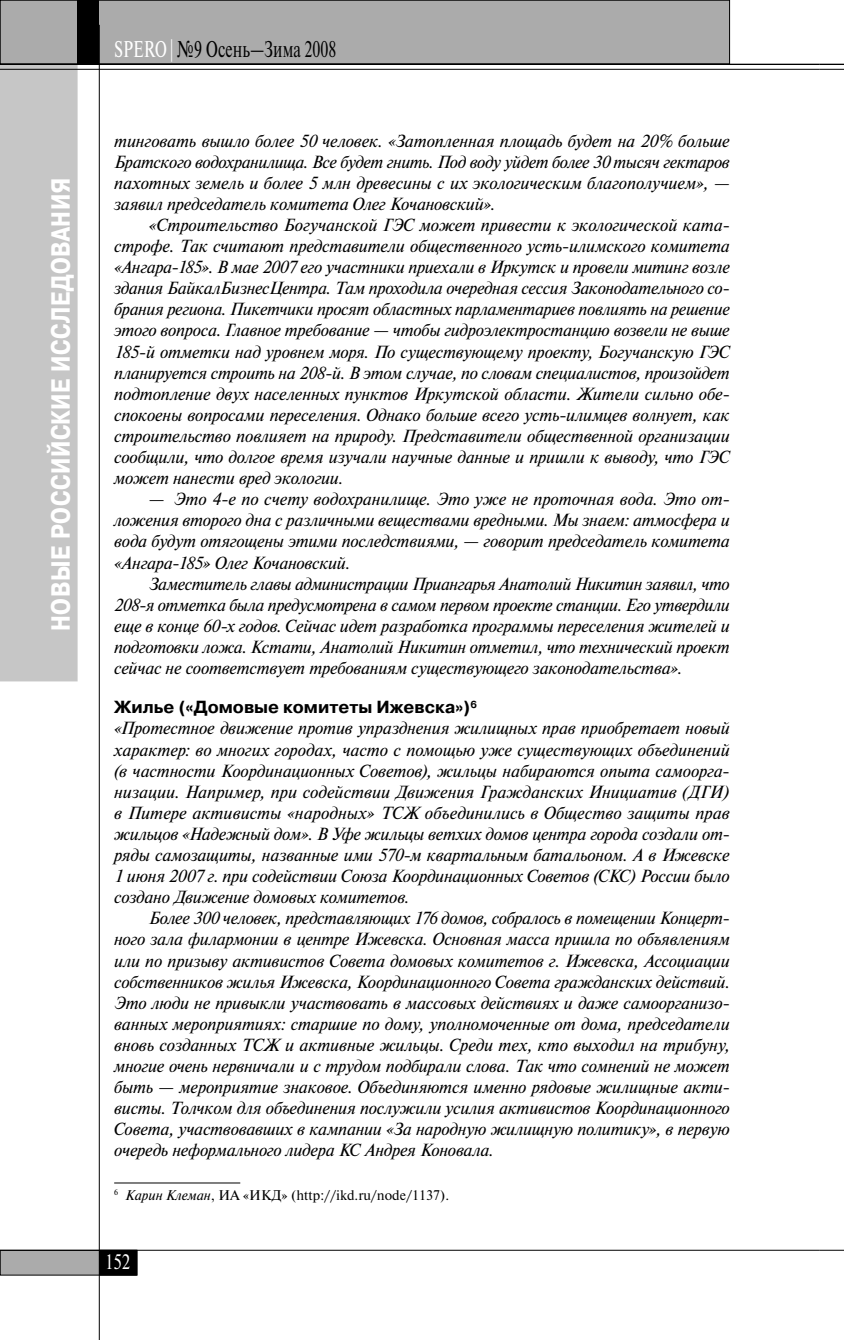
<style>
.page{position:relative;width:844px;height:1340px;background:#fff}
.page>*{position:absolute;margin:0;border:0;box-sizing:border-box;transform-origin:0 0}
.t1{font:700 26.25px "Pragmatica Cond C";letter-spacing:.02em;color:#fff}
.t2{font:22.75px "Newton C";color:#000;scale:.7 1}
.t3{font:21px "Newton C";color:#fff;scale:.8 1}
.t4{font:italic 17.5px/21.2px "Newton C";letter-spacing:-.015em;color:#000;text-align:justify}
.t5{font:700 17.5px "Pragmatica C";color:#000}
.t6{font:14px "Newton C";color:#000}
.s1{color:#fff}
.s2{font-style:italic}
</style>
<div class="page">
<div style="left:0;top:61px;width:77px;height:620px;background:#c6c6c6"></div>
<div style="left:0;top:0;width:729px;height:64px;background:#ababab"></div>
<div style="left:0;top:0;width:729px;height:64px;border:1px solid #000"></div>
<div style="left:77px;top:0;width:22px;height:64px;background:#000"></div>
<div style="left:0;top:1250px;width:136px;height:25px;background:#ababab"></div>
<div style="left:0;top:1250px;width:137px;height:25px;border:1px solid #000"></div>
<div style="left:100px;top:1250px;width:37px;height:25px;background:#000"></div>
<hr style="left:99px;top:25px;width:1px;height:1314px;background:#000">
<hr style="left:0;top:64px;width:819px;height:1px;background:#000">
<hr style="left:0;top:69px;width:819px;height:1px;background:#000">
<hr style="left:0;top:1249px;width:819px;height:1px;background:#000">
<svg style="left:819px;top:64px;width:24px;height:6px"></svg>
<svg style="left:819px;top:1249px;width:24px;height:1px"></svg>
<hr style="left:114px;top:1182px;width:126px;height:1px;background:#000">
<h1 class="t1" style="left:51px;top:631px;width:455px;rotate:-90deg">НОВЫЕ РОССИЙСКИЕ ИССЛЕДОВАНИЯ</h1>
<h2 class="t2" style="left:114px;top:41px;width:319px"><span class="s1">SPERO |</span> №9 Осень—Зима 2008</h2>
<p class="t4" style="left:114px;top:132px;width:617px">тинговать вышло более 50 человек. «Затопленная площадь будет на 20% больше Братского водохранилища. Все будет гнить. Под воду уйдет более 30 тысяч гектаров пахотных земель и более 5 млн древесины с их экологическим благополучием», — заявил председатель комитета Олег Кочановский».</p>
<p class="t4" style="left:114px;top:216px;width:617px;text-indent:35px">«Строительство Богучанской ГЭС может привести к экологической ката&shy;строфе. Так считают представители общественного усть-илимского комитета «Ангара-185». В мае 2007 его участники приехали в Иркутск и провели митинг возле здания БайкалБизнесЦентра. Там проходила очередная сессия Законодательного со&shy;брания региона. Пикетчики просят областных парламентариев повлиять на решение этого вопроса. Главное требование — чтобы гидроэлектростанцию возвели не выше 185-й отметки над уровнем моря. По существующему проекту, Богучанскую ГЭС планируется строить на 208-й. В этом случае, по словам специалистов, произойдет подтопление двух населенных пунктов Иркутской области. Жители сильно обе&shy;спокоены вопросами переселения. Однако больше всего усть-илимцев волнует, как строительство повлияет на природу. Представители общественной организации сообщили, что долгое время изучали научные данные и пришли к выводу, что ГЭС может нанести вред экологии.</p>
<p class="t4" style="left:114px;top:490px;width:617px;text-indent:35px">— Это 4-е по счету водохранилище. Это уже не проточная вода. Это от&shy;ложения второго дна с различными веществами вредными. Мы знаем: атмосфера и вода будут отягощены этими последствиями, — говорит председатель комитета «Ангара-185» Олег Кочановский.</p>
<p class="t4" style="left:114px;top:574px;width:617px;text-indent:35px">Заместитель главы администрации Приангарья Анатолий Никитин заявил, что 208-я отметка была предусмотрена в самом первом проекте станции. Его утвердили еще в конце 60-х годов. Сейчас идет разработка программы переселения жителей и подготовки ложа. Кстати, Анатолий Никитин отметил, что технический проект сейчас не соответствует требованиям существующего законодательства».</p>
<p class="t5" style="left:114px;top:700px;width:364px">Жилье («Домовые комитеты Ижевска»)<sup>6</sup></p>
<p class="t4" style="left:114px;top:719px;width:617px">«Протестное движение против упразднения жилищных прав приобретает новый характер: во многих городах, часто с помощью уже существующих объединений (в частности Координационных Советов), жильцы набираются опыта самоорга&shy;низации. Например, при содействии Движения Гражданских Инициатив (ДГИ) в Питере активисты «народных» ТСЖ объединились в Общество защиты прав жильцов «Надежный дом». В Уфе жильцы ветхих домов центра города создали от&shy;ряды самозащиты, названные ими 570-м квартальным батальоном. А в Ижевске 1 июня 2007 г. при содействии Союза Координационных Советов (СКС) России было создано Движение домовых комитетов.</p>
<p class="t4" style="left:114px;top:909px;width:617px;text-indent:35px">Более 300 человек, представляющих 176 домов, собралось в помещении Концерт&shy;ного зала филармонии в центре Ижевска. Основная масса пришла по объявлениям или по призыву активистов Совета домовых комитетов г. Ижевска, Ассоциации собственников жилья Ижевска, Координационного Совета гражданских действий.<br>Это люди не привыкли участвовать в массовых действиях и даже самоорганизо&shy;ванных мероприятиях: старшие по дому, уполномоченные от дома, председатели вновь созданных ТСЖ и активные жильцы. Среди тех, кто выходил на трибуну, многие очень нервничали и с трудом подбирали слова. Так что сомнений не может быть — мероприятие знаковое. Объединяются именно рядовые жилищные акти&shy;висты. Толчком для объединения послужили усилия активистов Координационного Совета, участвовавших в кампании «За народную жилищную политику», в первую очередь неформального лидера КС Андрея Коновала.</p>
<p class="t6" style="left:114px;top:1189px;width:336px"><sup>6</sup> <span class="s2">Карин Клеман</span>, ИА «ИКД» (http://ikd.ru/node/1137).</p>
<p class="t3" style="left:105px;top:1254px;width:33px">152</p>
</div>
